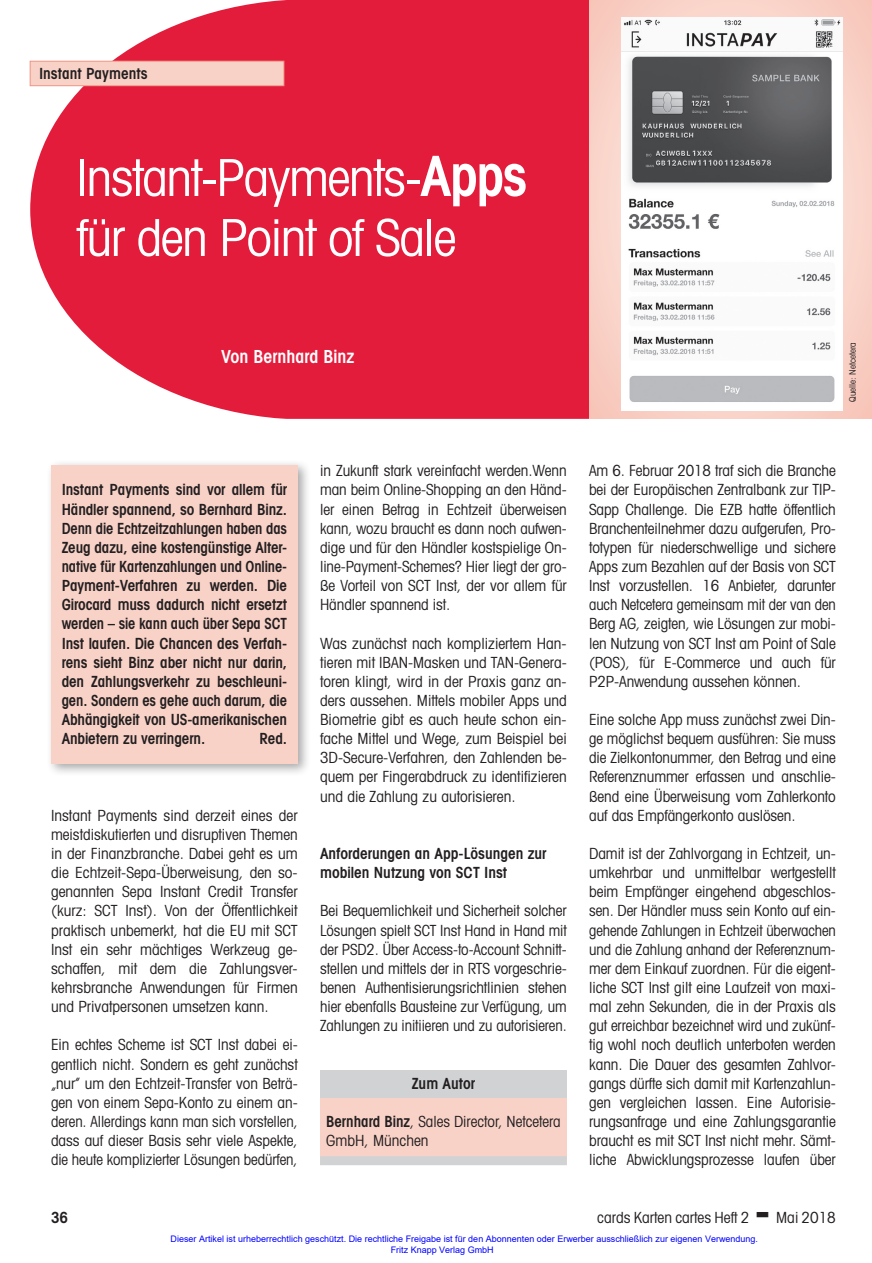
<style>
.page{position:relative;width:872px;height:1263px;background:#fff}
.page>*{position:absolute;margin:0;border:0;box-sizing:border-box;transform-origin:0 0}
.t1{font:condensed 51px/60px "Avant Garde";letter-spacing:-.025em;color:#fff}
.t2{font:600 condensed 18px "Avant Garde";color:#fff}
.t3{font:condensed 15.3px/19.2px "Avant Garde";letter-spacing:-.005em;color:#231f20;text-align:justify}
.t4{font:600 condensed 15.3px/19.2px "Avant Garde";color:#231f20;text-align:justify}
.t5{font:9px/10.8px "Arial";color:#00f}
.t6{font:condensed 9px "Avant Garde";color:#231f20}
.s1{font-weight:600;font-size:55.5px}
.s2{font-weight:600}
</style>
<div class="page">
<svg style="left:30px;top:0;width:559px;height:419px;background:#e6324e"></svg>
<div style="left:30px;top:61px;width:254px;height:25px;background:#f9d2c7"></div>
<div style="left:30px;top:61px;width:254px;height:25px;border:1px solid #f09588"></div>
<div style="left:46px;top:460px;width:265px;height:317px;background:#231f20;opacity:.4"></div>
<div style="left:51px;top:465px;width:247px;height:298px;background:#f9d2c7"></div>
<div style="left:320px;top:1093px;width:247px;height:72px;background:#f9d2c7"></div>
<div style="left:320px;top:1069px;width:247px;height:28px;background:#d1d2d4"></div>
<div style="left:320px;top:1156px;width:247px;height:9px;background:#d1d2d4"></div>
<div style="left:589px;top:0;width:283px;height:419px;background:#f9d2c8"></div>
<img style="left:621px;top:17px;width:221px;height:393px">
<p class="t4" style="left:39px;top:64px;width:110px">Instant Payments</p>
<h1 class="t1" style="left:77px;top:147px;width:452px">Instant-Payments-<span class="s1">Apps </span>für den Point of Sale</h1>
<p class="t2" style="left:221px;top:345px;width:135px">Von Bernhard Binz</p>
<p class="t6" style="left:847px;top:402px;width:61px;rotate:-90deg">Quelle: Netcetera</p>
<p class="t4" style="left:62px;top:480px;width:227px">Instant Payments sind vor allem für Händler spannend, so Bernhard Binz.<br>Denn die Echtzeitzahlungen haben das Zeug dazu, eine kostengünstige Alter&shy;native für Kartenzahlungen und Online-Payment-Verfahren zu werden. Die Girocard muss dadurch nicht ersetzt werden – sie kann auch über Sepa SCT Inst laufen. Die Chancen des Verfah&shy;rens sieht Binz aber nicht nur darin, den Zahlungsverkehr zu beschleuni&shy;gen. Sondern es gehe auch darum, die Abhängigkeit von US-amerikanischen Anbietern zu verringern.</p>
<p class="t4" style="left:259px;top:729px;width:29px">Red.</p>
<p class="t3" style="left:51px;top:805px;width:248px">Instant Payments sind derzeit eines der meistdiskutierten und disruptiven Themen in der Finanzbranche. Dabei geht es um die Echtzeit-Sepa-Überweisung, den so&shy;genannten Sepa Instant Credit Transfer (kurz: SCT Inst). Von der Öffentlichkeit praktisch unbemerkt, hat die EU mit SCT Inst ein sehr mächtiges Werkzeug ge&shy;schaffen, mit dem die Zahlungsver&shy;kehrsbranche Anwendungen für Firmen und Privatpersonen umsetzen kann.</p>
<p class="t3" style="left:51px;top:1035px;width:248px">Ein echtes Scheme ist SCT Inst dabei ei&shy;gentlich nicht. Sondern es geht zunächst „nur” um den Echtzeit-Transfer von Beträ&shy;gen von einem Sepa-Konto zu einem an&shy;deren. Allerdings kann man sich vorstellen, dass auf dieser Basis sehr viele Aspekte, die heute komplizierter Lösungen bedürfen,</p>
<p class="t3" style="left:320px;top:461px;width:248px">in Zukunft stark vereinfacht werden.Wenn man beim Online-Shopping an den Händ&shy;ler einen Betrag in Echtzeit überweisen kann, wozu braucht es dann noch aufwen&shy;dige und für den Händler kostspielige On&shy;line-Payment-Schemes? Hier liegt der gro&shy;ße Vorteil von SCT Inst, der vor allem für Händler spannend ist.</p>
<p class="t3" style="left:320px;top:633px;width:248px">Was zunächst nach kompliziertem Han&shy;tieren mit IBAN-Masken und TAN-Genera&shy;toren klingt, wird in der Praxis ganz an&shy;ders aussehen. Mittels mobiler Apps und Biometrie gibt es auch heute schon ein&shy;fache Mittel und Wege, zum Beispiel bei 3D-Secure-Verfahren, den Zahlenden be&shy;quem per Fingerabdruck zu identifizieren und die Zahlung zu autorisieren.</p>
<p class="t4" style="left:320px;top:844px;width:228px">Anforderungen an App-Lösungen zur mobilen Nutzung von SCT Inst</p>
<p class="t3" style="left:320px;top:901px;width:248px">Bei Bequemlichkeit und Sicherheit solcher Lösungen spielt SCT Inst Hand in Hand mit der PSD2. Über Access-to-Account Schnitt&shy;stellen und mittels der in RTS vorgeschrie&shy;benen Authentisierungsrichtlinien stehen hier ebenfalls Bausteine zur Verfügung, um Zahlungen zu initiieren und zu autorisieren.</p>
<p class="t4" style="left:412px;top:1073px;width:65px">Zum Autor</p>
<p class="t3" style="left:326px;top:1111px;width:236px"><span class="s2">Bernhard Binz</span>, Sales Director, Netcetera<br>GmbH, München</p>
<p class="t3" style="left:589px;top:461px;width:248px">Am 6. Februar 2018 traf sich die Branche bei der Europäischen Zentralbank zur TIP-Sapp Challenge. Die EZB hatte öffentlich Branchenteilnehmer dazu aufgerufen, Pro&shy;totypen für niederschwellige und sichere Apps zum Bezahlen auf der Basis von SCT Inst vorzustellen. 16 Anbieter, darunter auch Netcetera gemeinsam mit der van den Berg AG, zeigten, wie Lösungen zur mobi&shy;len Nutzung von SCT Inst am Point of Sale (POS), für E-Commerce und auch für P2P-Anwendung aussehen können.</p>
<p class="t3" style="left:589px;top:710px;width:248px">Eine solche App muss zunächst zwei Din&shy;ge möglichst bequem ausführen: Sie muss die Zielkontonummer, den Betrag und eine Referenznummer erfassen und anschlie&shy;ßend eine Überweisung vom Zahlerkonto auf das Empfängerkonto auslösen.</p>
<p class="t3" style="left:589px;top:843px;width:248px">Damit ist der Zahlvorgang in Echtzeit, un&shy;umkehrbar und unmittelbar wertgestellt beim Empfänger eingehend abgeschlos&shy;sen. Der Händler muss sein Konto auf ein&shy;gehende Zahlungen in Echtzeit überwachen und die Zahlung anhand der Referenznum&shy;mer dem Einkauf zuordnen. Für die eigent&shy;liche SCT Inst gilt eine Laufzeit von maxi&shy;mal zehn Sekunden, die in der Praxis als gut erreichbar bezeichnet wird und zukünf&shy;tig wohl noch deutlich unterboten werden kann. Die Dauer des gesamten Zahlvor&shy;gangs dürfte sich damit mit Kartenzahlun&shy;gen vergleichen lassen. Eine Autorisie&shy;rungsanfrage und eine Zahlungsgarantie braucht es mit SCT Inst nicht mehr. Sämt&shy;liche Abwicklungsprozesse laufen über</p>
<p class="t4" style="left:51px;top:1207px;width:19px">36</p>
<p class="t3" style="left:597px;top:1207px;width:153px">cards Karten cartes Heft 2</p>
<p class="t3" style="left:776px;top:1207px;width:61px">Mai 2018</p>
<p class="t5" style="left:391px;top:1233px;width:369px;text-indent:-220px">Dieser Artikel ist urheberrechtlich geschützt. Die rechtliche Freigabe ist für den Abonnenten oder Erwerber ausschließlich zur eigenen Verwendung.<br>Fritz Knapp Verlag GmbH</p>
</div>
